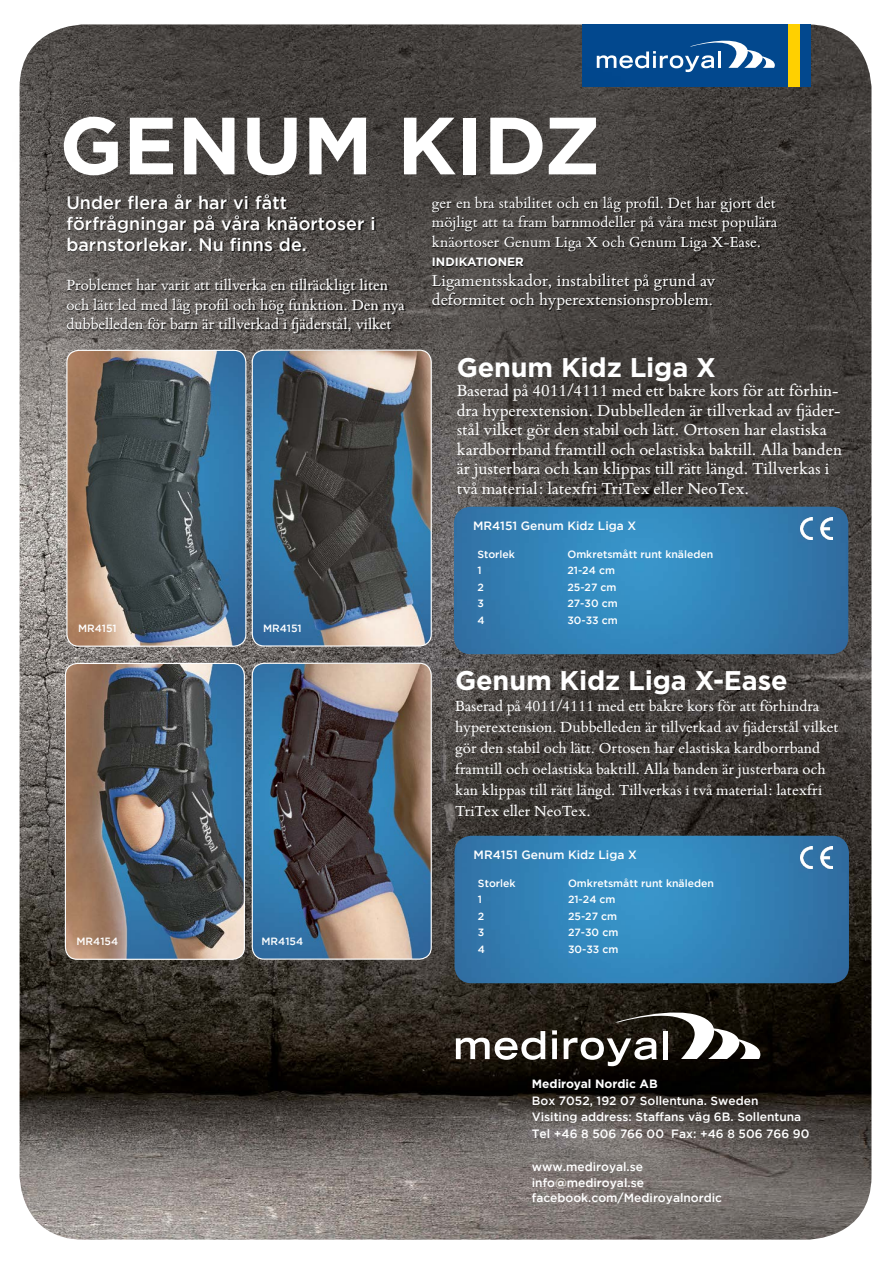
<style>
.page{position:relative;width:893px;height:1263px;background:#fff}
.page>*{position:absolute;margin:0;border:0;box-sizing:border-box;transform-origin:0 0}
.t1{font:700 81px "Gotham";color:#fff}
.t2{font:700 27px "Gotham";letter-spacing:-.005em;color:#fff}
.t3{font:18px/19.5px "Bembo Book MT Std";color:#fff}
.t4{font:500 18px/21px "Gotham";color:#fff}
.t5{font:16.5px/21px "Bembo Book MT Std";color:#fff}
.t6{font:500 12px/16.5px "Gotham";color:#fff}
.t7{font:700 12px "Gotham";color:#fff}
.t8{font:500 10.5px/16.5px "Gotham";color:#fff}
.s1{font-size:16.5px}
</style>
<div class="page">
<div style="left:645px;top:1212px;width:231px;height:32px;background:linear-gradient(to right,#fff,#fff);border-radius:14px"></div>
<img style="left:20px;top:24px;width:851px;height:1215px">
<img style="left:67px;top:350px;width:179px;height:296px">
<div style="left:66px;top:350px;width:180px;height:297px;border:1px solid #fff;border-radius:12px"></div>
<div style="left:582px;top:24px;width:228px;height:63px;background:#02488e"></div>
<div style="left:789px;top:24px;width:11px;height:63px;background:#ffd000"></div>
<svg style="left:646px;top:40px;width:129px;height:32px"></svg>
<div style="left:1px;top:52px;width:657px;height:188px;background:#000;opacity:.23"></div>
<div style="left:67px;top:196px;width:339px;height:138px;background:#000;opacity:.75"></div>
<div style="left:433px;top:197px;width:345px;height:114px;background:#000;opacity:.75"></div>
<img style="left:252px;top:351px;width:179px;height:295px">
<div style="left:252px;top:350px;width:180px;height:297px;border:1px solid #fff;border-radius:12px"></div>
<img style="left:454px;top:507px;width:394px;height:147px">
<img style="left:800px;top:517px;width:32px;height:23px">
<img style="left:65px;top:663px;width:179px;height:296px">
<div style="left:65px;top:663px;width:180px;height:297px;border:1px solid #fff;border-radius:12px"></div>
<img style="left:252px;top:664px;width:179px;height:295px">
<div style="left:252px;top:663px;width:180px;height:297px;border:1px solid #fff;border-radius:12px"></div>
<img style="left:454px;top:836px;width:395px;height:147px">
<img style="left:801px;top:846px;width:32px;height:23px">
<svg style="left:456px;top:1031px;width:89px;height:29px"></svg>
<svg style="left:552px;top:1030px;width:5px;height:29px"></svg>
<svg style="left:564px;top:1012px;width:196px;height:54px"></svg>
<h1 class="t1" style="left:60px;top:92px;width:543px">GENUM KIDZ</h1>
<p class="t4" style="left:66px;top:192px;width:311px">Under flera år har vi fått förfrågningar på våra knäortoser i barnstorlekar. Nu finns de.</p>
<p class="t5" style="left:66px;top:275px;width:340px;line-height:19.5px">Problemet har varit att tillverka en tillräckligt liten och lätt led med låg profil och hög funktion. Den nya dubbelleden för barn är tillverkad i fjäderstål, vilket</p>
<p class="t5" style="left:432px;top:192px;width:347px;line-height:19.5px;text-align:justify">ger en bra stabilitet och en låg profil. Det har gjort det möjligt att ta fram barnmodeller på våra mest populära knäortoser Genum Liga X och Genum Liga X-Ease.</p>
<p class="t7" style="left:432px;top:254px;width:94px">INDIKATIONER</p>
<p class="t3" style="left:432px;top:270px;width:285px">Ligamentsskador, instabilitet på grund av deformitet och hyperextensionsproblem<span class="s1">.</span></p>
<p class="t8" style="left:78px;top:619px;width:40px">MR4151</p>
<p class="t8" style="left:263px;top:619px;width:40px">MR4151</p>
<p class="t8" style="left:77px;top:932px;width:43px">MR4154</p>
<p class="t8" style="left:261px;top:932px;width:43px">MR4154</p>
<h2 class="t2" style="left:457px;top:349px;width:261px">Genum Kidz Liga X</h2>
<p class="t3" style="left:457px;top:380px;width:387px">Baserad på 4011/4111 med ett bakre kors för att förhin&shy;dra hyperextension. Dubbelleden är tillverkad av fjäder&shy;stål vilket gör den stabil och lätt. Ortosen har elastiska kardborrband framtill och oelastiska baktill. Alla banden är justerbara och kan klippas till rätt längd. Tillverkas i två material: latexfri TriTex eller NeoTex.</p>
<p class="t6" style="left:473px;top:517px;width:165px">MR4151 Genum Kidz Liga X</p>
<p class="t8" style="left:477px;top:546px;width:39px">Storlek<br>1<br>2<br>3<br>4</p>
<p class="t8" style="left:567px;top:546px;width:147px">Omkretsmått runt knäleden<br>21-24 cm<br>25-27 cm<br>27-30 cm<br>30-33 cm</p>
<h2 class="t2" style="left:455px;top:662px;width:334px">Genum Kidz Liga X-Ease</h2>
<p class="t5" style="left:455px;top:694px;width:385px">Baserad på 4011/4111 med ett bakre kors för att förhindra hyperextension. Dubbelleden är tillverkad av fjäderstål vilket gör den stabil och lätt. Ortosen har elastiska kardborrband framtill och oelastiska baktill. Alla banden är justerbara och kan klippas till rätt längd. Tillverkas i två material: latexfri TriTex eller NeoTex.</p>
<p class="t6" style="left:474px;top:846px;width:165px">MR4151 Genum Kidz Liga X</p>
<p class="t8" style="left:478px;top:875px;width:39px">Storlek<br>1<br>2<br>3<br>4</p>
<p class="t8" style="left:568px;top:875px;width:147px">Omkretsmått runt knäleden<br>21-24 cm<br>25-27 cm<br>27-30 cm<br>30-33 cm</p>
<p class="t7" style="left:532px;top:1076px;width:127px">Mediroyal Nordic AB</p>
<p class="t6" style="left:532px;top:1092px;width:279px">Box 7052, 192 07 Sollentuna. Sweden<br>Visiting address: Staffans väg 6B. Sollentuna<br>Tel +46 8 506 766 00 Fax: +46 8 506 766 90</p>
<p class="t6" style="left:532px;top:1158px;width:114px">www.mediroyal.se info@mediroyal.se</p>
<p class="t6" style="left:532px;top:1190px;width:192px">facebook.com/Mediroyalnordic</p>
</div>
